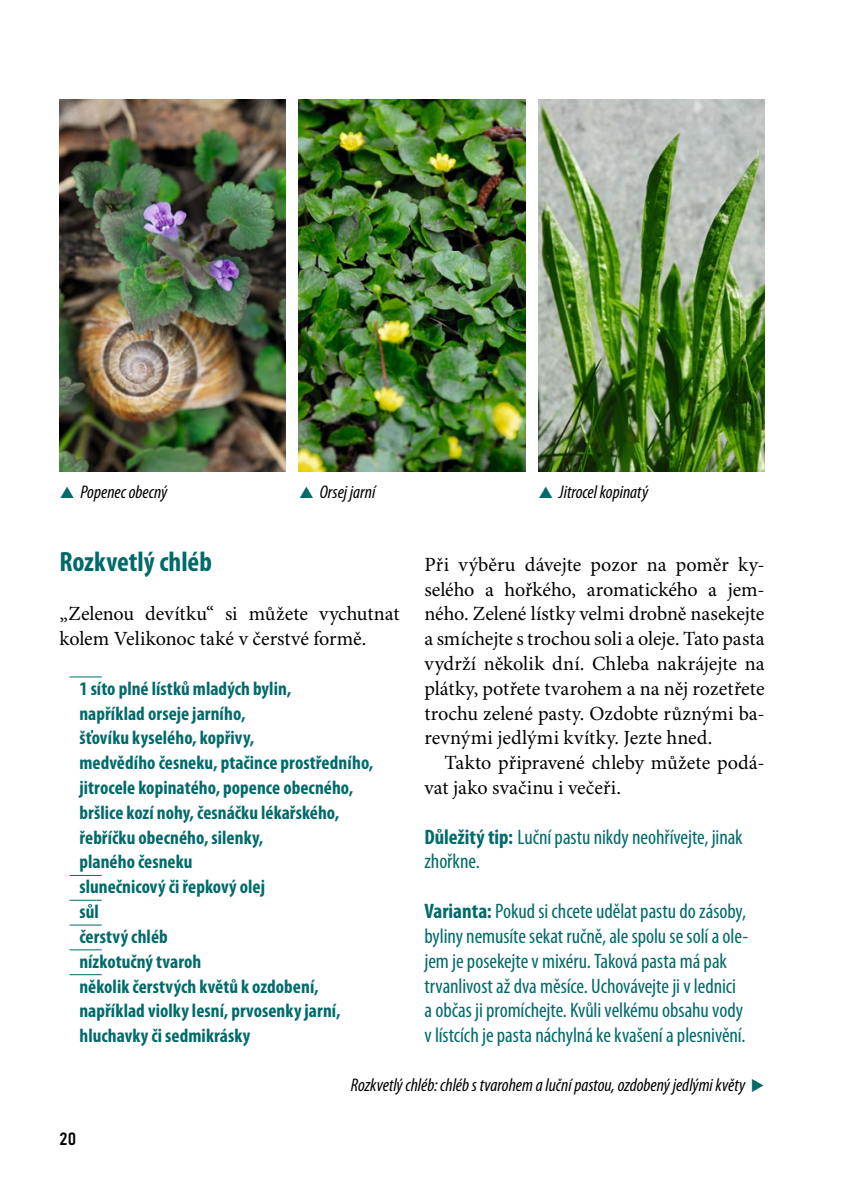
<style>
.page{position:relative;width:844px;height:1191px;background:#fff}
.page>*{position:absolute;margin:0;border:0;box-sizing:border-box;transform-origin:0 0}
.Titul_recept{font:700 condensed 28px "Myriad Pro";color:#006a6a}
.Text_dvojtecka_Barva{font:condensed 21px/24.8px "Myriad Pro";letter-spacing:-.005em;color:#006a6a}
.Text11_14_bezTAB{font:20.12px/24.8px "Minion Pro";color:#000}
.Text11_14{font:20.12px/24.8px "Minion Pro";color:#000}
.Text_recept{font:700 condensed 19.25px/24.8px "Myriad Pro";letter-spacing:.005em;color:#006a6a}
.Popis_OBR{font:italic condensed 18.38px "Myriad Pro";color:#000}
.t1{font:17.5px "Bahnschrift";color:#000}
.s1{color:#006a6a}
.s2{font-weight:700}
</style>
<div class="page">
<hr style="left:69px;top:676px;width:33px;height:1px;background:#006a6a">
<hr style="left:69px;top:875px;width:33px;height:1px;background:#006a6a">
<hr style="left:69px;top:899px;width:33px;height:1px;background:#006a6a">
<hr style="left:69px;top:924px;width:33px;height:1px;background:#006a6a">
<hr style="left:69px;top:949px;width:33px;height:1px;background:#006a6a">
<hr style="left:69px;top:974px;width:33px;height:1px;background:#006a6a">
<img style="left:60px;top:99px;width:226px;height:372px">
<img style="left:299px;top:99px;width:226px;height:372px">
<img style="left:538px;top:99px;width:226px;height:372px">
<p class="Popis_OBR" style="left:80px;top:480px;width:88px">Popenec obecný</p>
<p class="Popis_OBR" style="left:319px;top:480px;width:57px">Orsej jarní</p>
<p class="Popis_OBR" style="left:559px;top:480px;width:91px">Jitrocel kopinatý</p>
<p class="Titul_recept" style="left:60px;top:544px;width:154px">Rozkvetlý chléb</p>
<p class="Text11_14_bezTAB" style="left:60px;top:602px;width:341px">„Zelenou devítku“ si můžete vychutnat kolem Velikonoc také v čerstvé formě.</p>
<p class="Text_recept" style="left:79px;top:675px;width:295px">1 síto plné lístků mladých bylin,<br>například orseje jarního,<br>šťovíku kyselého, kopřivy,<br>medvědího česneku, ptačince prostředního, jitrocele kopinatého, popence obecného, bršlice kozí nohy, česnáčku lékařského, řebříčku obecného, silenky,<br>planého česneku</p>
<p class="Text_recept" style="left:79px;top:874px;width:187px">slunečnicový či řepkový olej</p>
<p class="Text_recept" style="left:79px;top:898px;width:21px">sůl</p>
<p class="Text_recept" style="left:79px;top:923px;width:90px">čerstvý chléb</p>
<p class="Text_recept" style="left:79px;top:948px;width:123px">nízkotučný tvaroh</p>
<p class="Text_recept" style="left:79px;top:973px;width:262px">několik čerstvých květů k ozdobení, například violky lesní, prvosenky jarní, hluchavky či sedmikrásky</p>
<p class="Popis_OBR" style="left:351px;top:1074px;width:415px">Rozkvetlý chléb: chléb s tvarohem a luční pastou, ozdobený jedlými květy <span class="s1">◆</span></p>
<p class="Text11_14_bezTAB" style="left:424px;top:552px;width:341px;text-align:justify">Při výběru dávejte pozor na poměr ky&shy;selého a hořkého, aromatického a jem&shy;ného. Zelené lístky velmi drobně nasekejte a smíchejte s trochou soli a oleje. Tato pasta vydrží několik dní. Chleba nakrájejte na plátky, potřete tvarohem a na něj rozetřete trochu zelené pasty. Ozdobte různými ba&shy;revnými jedlými kvítky. Jezte hned.</p>
<p class="Text11_14" style="left:424px;top:751px;width:341px;text-indent:20px">Takto připravené chleby můžete podá&shy;vat jako svačinu i večeři.</p>
<p class="Text_dvojtecka_Barva" style="left:424px;top:824px;width:319px"><span class="s2">Důležitý tip:</span> Luční pastu nikdy neohřívejte, jinak zhořkne.</p>
<p class="Text_dvojtecka_Barva" style="left:424px;top:898px;width:325px"><span class="s2">Varianta:</span> Pokud si chcete udělat pastu do zásoby, byliny nemusíte sekat ručně, ale spolu se solí a ole&shy;jem je posekejte v mixéru. Taková pasta má pak trvanlivost až dva měsíce. Uchovávejte ji v lednici a občas ji promíchejte. Kvůli velkému obsahu vody v lístcích je pasta náchylná ke kvašení a plesnivění.</p>
<p class="t1" style="left:60px;top:1128px;width:18px">20</p>
</div>
